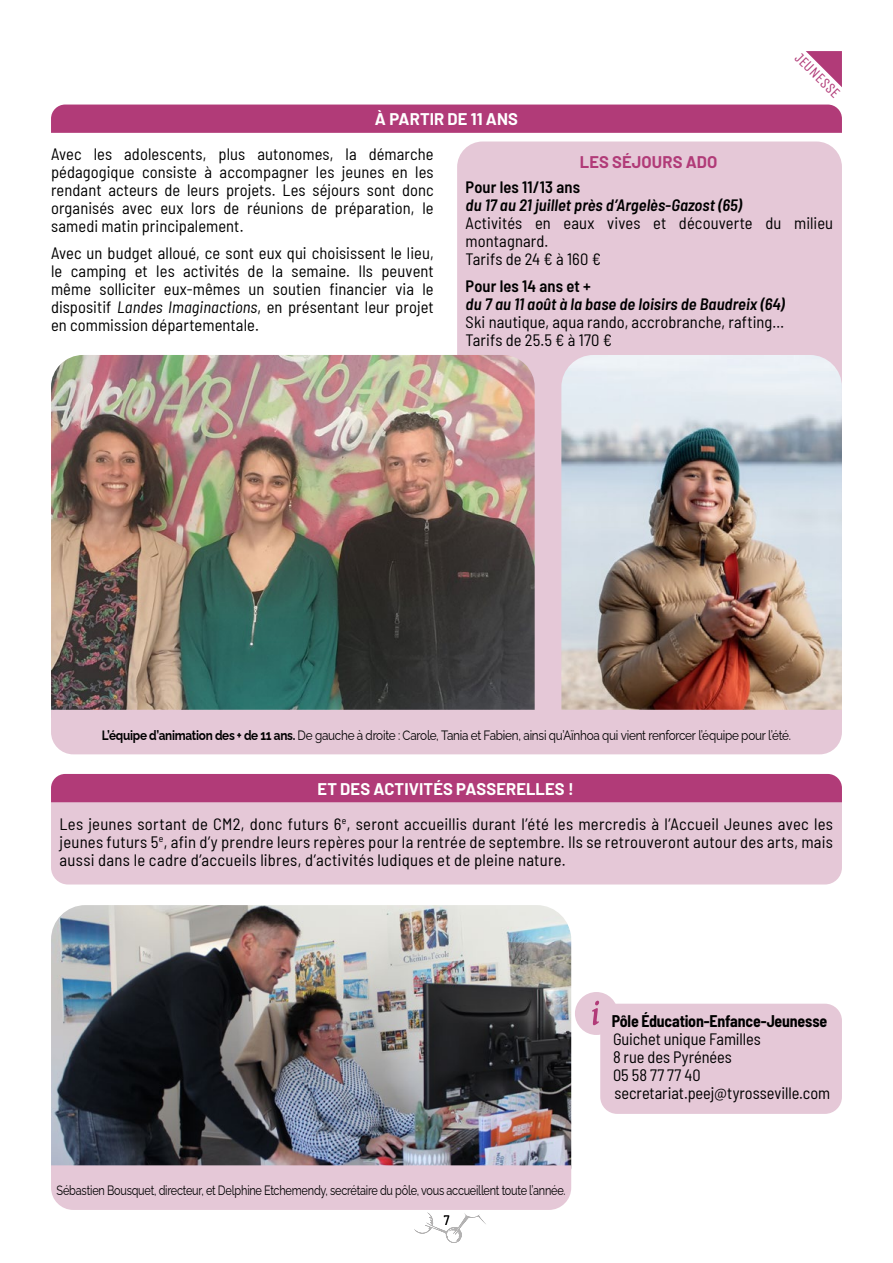
<style>
.page{position:relative;width:893px;height:1263px;background:#fff}
.page>*{position:absolute;margin:0;border:0;box-sizing:border-box;transform-origin:0 0}
.t1{font:semi-condensed 16.5px/18px "Barlow";letter-spacing:.01em;color:#000}
.t2{font:italic 600 semi-condensed 16.5px "Barlow";letter-spacing:.005em;color:#000}
.t3{font:600 semi-condensed 16.5px "Barlow";letter-spacing:.01em;color:#000}
.t4{font:700 semi-condensed 16.5px "Barlow";letter-spacing:-.015em;color:#000;scale:.96 1}
.t5{font:700 16.5px "Barlow";letter-spacing:.005em;color:#fff}
.t6{font:700 16.5px "Barlow";letter-spacing:.005em;color:#b13b78}
.t7{font:15px "Unica One";color:#b13b78}
.t8{font:13.5px "Raleway";letter-spacing:-.02em;color:#000;scale:.87 1}
.t9{font:13.5px "Raleway";letter-spacing:-.02em;color:#000;scale:.81 1}
.t10{font:semi-condensed 13.5px "Barlow";color:#000}
.s1{font-style:italic}
.s2{font-weight:700}
.s3{font-weight:700;font-stretch:normal;color:#fff}
</style>
<div class="page">
<svg style="left:806px;top:51px;width:36px;height:36px"></svg>
<div style="left:51px;top:105px;width:791px;height:28px;background:#b13b78"></div>
<div style="left:457px;top:142px;width:385px;height:587px;background:#e5c8d7;border-radius:26px"></div>
<div style="left:575px;top:992px;width:43px;height:43px;background:#e5c8d7;border-radius:50%"></div>
<svg style="left:592px;top:1000px;width:7px;height:25px"></svg>
<div style="left:600px;top:1004px;width:242px;height:110px;background:#e5c8d7;border-radius:17px"></div>
<img style="left:561px;top:355px;width:281px;height:355px">
<img style="left:51px;top:905px;width:520px;height:260px">
<svg style="left:51px;top:1165px;width:520px;height:78px"></svg>
<img style="left:51px;top:355px;width:484px;height:355px">
<div style="left:51px;top:710px;width:791px;height:44px;background:#e5c8d7"></div>
<div style="left:51px;top:778px;width:791px;height:106px;background:#e5c8d7;border-radius:17px"></div>
<div style="left:51px;top:774px;width:791px;height:28px;background:#b13b78"></div>
<p class="t7" style="left:804px;top:49px;width:58px;rotate:45deg">JEUNESSE</p>
<p class="t5" style="left:375px;top:107px;width:145px">À PARTIR DE 11 ANS</p>
<p class="t1" style="left:51px;top:144px;width:384px;text-align:justify">Avec les adolescents, plus autonomes, la démarche pédagogique consiste à accompagner les jeunes en les rendant acteurs de leurs projets. Les séjours sont donc organisés avec eux lors de réunions de préparation, le samedi matin principalement.</p>
<p class="t1" style="left:51px;top:243px;width:384px;text-align:justify">Avec un budget alloué, ce sont eux qui choisissent le lieu, le camping et les activités de la semaine. Ils peuvent même solliciter eux-mêmes un soutien financier via le dispositif <span class="s1">Landes Imaginactions</span>, en présentant leur projet en commission départementale.</p>
<p class="t6" style="left:580px;top:150px;width:139px">LES SÉJOURS ADO</p>
<p class="t3" style="left:466px;top:175px;width:116px">Pour les 11/13 ans</p>
<p class="t2" style="left:466px;top:193px;width:278px">du 17 au 21 juillet près d’Argelès-Gazost (65)</p>
<p class="t1" style="left:466px;top:213px;width:369px">Activités en eaux vives et découverte du milieu montagnard.<br>Tarifs de 24 € à 160 €</p>
<p class="t3" style="left:466px;top:274px;width:127px">Pour les 14 ans et +</p>
<p class="t2" style="left:466px;top:292px;width:321px">du 7 au 11 août à la base de loisirs de Baudreix (64)</p>
<p class="t1" style="left:466px;top:311px;width:320px">Ski nautique, aqua rando, accrobranche, rafting…<br>Tarifs de 25.5 € à 170 €</p>
<p class="t8" style="left:102px;top:724px;width:794px"><span class="s2">L’équipe d’animation des + de 11 ans.</span> De gauche à droite : Carole, Tania et Fabien, ainsi qu’Aïnhoa qui vient renforcer l’équipe pour l’été.</p>
<p class="t1" style="left:60px;top:770px;width:775px;line-height:35px;text-align:center"><span class="s3">ET DES ACTIVITÉS PASSERELLES !<br></span>Les jeunes sortant de CM2, donc futurs 6<sup>e</sup>, seront accueillis durant l’été les mercredis à l’Accueil Jeunes avec les</p>
<p class="t1" style="left:60px;top:831px;width:775px">jeunes futurs 5<sup>e</sup>, afin d’y prendre leurs repères pour la rentrée de septembre. Ils se retrouveront autour des arts, mais aussi dans le cadre d’accueils libres, d’activités ludiques et de pleine nature.</p>
<p class="t9" style="left:57px;top:1180px;width:630px">Sébastien Bousquet, directeur, et Delphine Etchemendy, secrétaire du pôle, vous accueillent toute l’année.</p>
<p class="t10" style="left:444px;top:1211px;width:7px">7</p>
<p class="t4" style="left:612px;top:1009px;width:226px">Pôle Éducation-Enfance-Jeunesse</p>
<p class="t1" style="left:613px;top:1029px;width:219px">Guichet unique Familles<br>8 rue des Pyrénées<br>05 58 77 77 40 secretariat.peej@tyrosseville.com</p>
</div>
